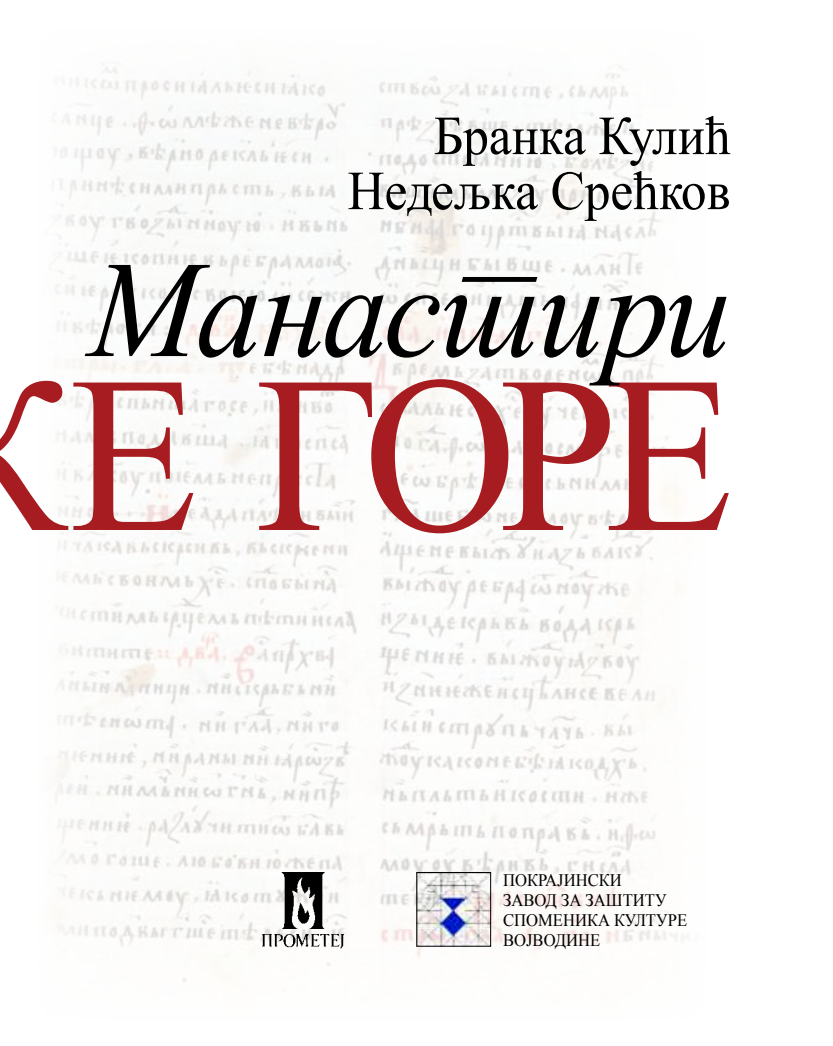
<style>
.page{position:relative;width:833px;height:1046px;background:#fff}
.page>*{position:absolute;margin:0;border:0;box-sizing:border-box;transform-origin:0 0}
.t1{font:222.5px "Times New Roman";letter-spacing:-.065em;color:#a71c20;scale:.95 1}
.t2{font:italic 137.5px "Times New Roman";letter-spacing:-.005em;color:#000;scale:.95 1}
.t3{font:55px/55px "Times New Roman";color:#000;text-align:right;scale:.93 1}
.t4{font:17.5px/20px "Times New Roman";color:#000;scale:.95 1}
</style>
<div class="page">
<img style="left:55px;top:67px;width:627px;height:915px">
<img style="left:281px;top:872px;width:44px;height:56px">
<img style="left:261px;top:934px;width:84px;height:14px">
<img style="left:418px;top:874px;width:71px;height:70px">
<div style="left:416px;top:872px;width:75px;height:74px;border:1px solid #000"></div>
<h3 class="t3" style="left:347px;top:107px;width:413px">Бранка Кулић<br>Недељка Срећков</h3>
<h2 class="t2" style="left:89px;top:215px;width:676px">Манастири</h2>
<h1 class="t1" style="left:-72px;top:306px;width:849px">КЕ ГОРЕ</h1>
<p class="t4" style="left:503px;top:870px;width:195px">ПОКРАЈИНСКИ<br>ЗАВОД ЗА ЗАШТИТУ<br>СПОМЕНИКА КУЛТУРЕ<br>ВОЈВОДИНЕ</p>
</div>
